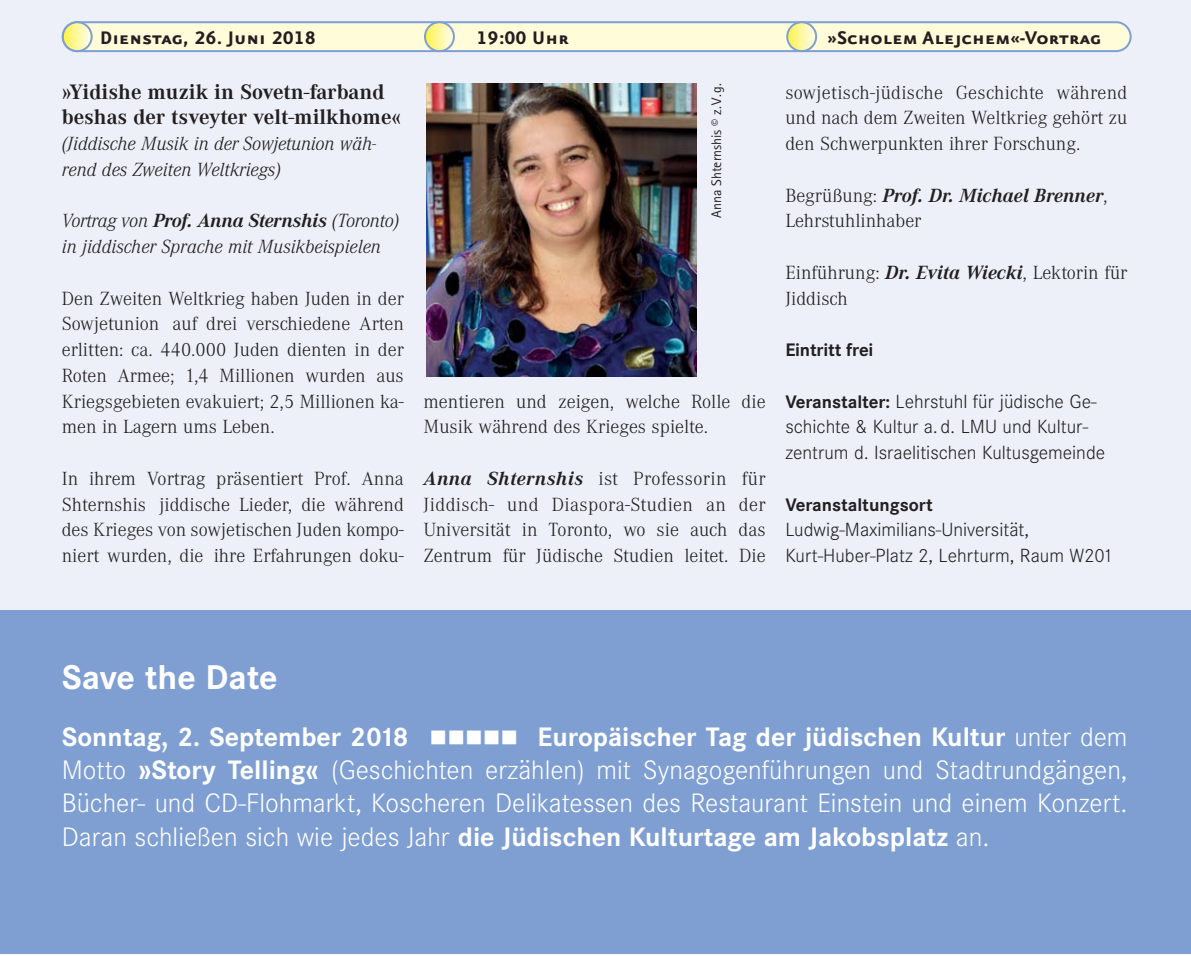
<style>
.page{position:relative;width:1191px;height:956px;background:#fff}
.page>*{position:absolute;margin:0;border:0;box-sizing:border-box;transform-origin:0 0}
.t1{font:700 35.6px "Corporate S";color:#fff}
.t2{font:300 27.8px/33.2px "Corporate S";color:#fff;text-align:justify}
.t3{font:700 27.8px "Corporate S";color:#fff}
.t4{font:700 21.8px/25.8px "Corporate A";color:#231f20}
.t5{font:21.8px "Eureka Sans Bold Caps";color:#231f20}
.t6{font:300 19.8px/25.8px "Corporate A";color:#231f20;text-align:justify}
.t7{font:300 19.8px/25.8px "Corporate S";color:#231f20}
.t8{font:italic 300 19.8px/25.8px "Corporate A";color:#231f20}
.t9{font:700 18.8px "Corporate S";letter-spacing:-.005em;color:#231f20}
.t10{font:13.8px "Rotis Sans Serif";color:#231f20}
.s1{font-weight:700}
.s2{font-weight:700;font-style:italic}
.s3{font-weight:700;font-size:18.8px}
</style>
<div class="page">
<div style="left:0;top:0;width:1190px;height:936px;background:#eef0f9"></div>
<svg style="left:62px;top:21px;width:1069px;height:31px"></svg>
<img style="left:427px;top:83px;width:269px;height:293px">
<div style="left:0;top:610px;width:1190px;height:343px;background:#7f9fd3"></div>
<p class="t5" style="left:100px;top:24px;width:217px">Dienstag, 26. Juni 2018</p>
<p class="t5" style="left:476px;top:24px;width:94px">19:00 Uhr</p>
<p class="t5" style="left:827px;top:24px;width:275px">»Scholem Alejchem«-Vortrag</p>
<p class="t10" style="left:711px;top:218px;width:136px;rotate:-90deg">Anna Shternshis © z.V.g.</p>
<p class="t4" style="left:62px;top:81px;width:341px">»Yidishe muzik in Sovetn-farband beshas der tsveyter velt-milkhome«</p>
<p class="t8" style="left:62px;top:132px;width:316px">(Jiddische Musik in der Sowjetunion wäh&shy;rend des Zweiten Weltkriegs)</p>
<p class="t8" style="left:62px;top:210px;width:339px">Vortrag von <span class="s1">Prof. Anna Sternshis</span> (Toron to) in jiddischer Sprache mit Musikbeispielen</p>
<p class="t6" style="left:62px;top:287px;width:343px">Den Zweiten Weltkrieg haben Juden in der Sowjetunion auf drei verschiedene Arten erlitten: ca. 440.000 Juden dienten in der Roten Armee; 1,4 Millionen wurden aus Kriegsgebieten evakuiert; 2,5 Millionen ka - men in Lagern ums Leben.</p>
<p class="t6" style="left:62px;top:467px;width:343px">In ihrem Vortrag präsentiert Prof. Anna Shternshis jiddische Lieder, die während des Krieges von sowjetischen Juden kompo&shy;niert wurden, die ihre Erfahrungen doku-</p>
<p class="t6" style="left:785px;top:81px;width:343px">sowjetisch-jüdische Geschichte während und nach dem Zweiten Weltkrieg gehört zu den Schwerpunkten ihrer Forschung.</p>
<p class="t6" style="left:785px;top:184px;width:324px">Begrüßung: <span class="s2">Prof. Dr. Michael Brenner</span>,<br>Lehrstuhlinhaber</p>
<p class="t6" style="left:785px;top:261px;width:343px">Einführung: <span class="s2">Dr. Evita Wiecki</span>, Lektorin für<br>Jiddisch</p>
<p class="t9" style="left:785px;top:343px;width:90px">Eintritt frei</p>
<p class="t7" style="left:785px;top:390px;width:321px"><span class="s3">Veranstalter:</span> Lehrstuhl für jüdische Ge - schichte &amp; Kultur a. d. LMU und Kultur - zentrum d. Israeliti schen Kultus gemeinde</p>
<p class="t9" style="left:785px;top:497px;width:149px">Veranstaltungsort</p>
<p class="t7" style="left:785px;top:519px;width:330px">Ludwig-Maximilians-Universität,<br>Kurt-Huber-Platz 2, Lehrturm, Raum W201</p>
<p class="t6" style="left:423px;top:390px;width:343px">mentieren und zeigen, welche Rolle die<br>Musik während des Krieges spielte.</p>
<p class="t6" style="left:423px;top:467px;width:343px"><span class="s2">Anna Shternshis</span> ist Professorin für Jiddisch- und Diaspora-Studien an der Universität in Toronto, wo sie auch das Zentrum für Jüdische Studien leitet. Die</p>
<h1 class="t1" style="left:62px;top:663px;width:217px">Save the Date</h1>
<h2 class="t3" style="left:62px;top:726px;width:348px">Sonntag, 2. September 2018</h2>
<p class="t2" style="left:62px;top:723px;width:1067px;text-indent:475px"><span class="s1">Europäischer Tag der jüdischen Kultur</span> unter dem Motto <span class="s1">»Story Telling«</span> (Geschichten erzählen) mit Synagogenführungen und Stadtrundgängen, Bücher- und CD-Flohmarkt, Koscheren Delikatessen des Restaurant Einstein und einem Konzert.<br>Daran schließen sich wie jedes Jahr <span class="s1">die Jüdischen Kulturtage am Jakobsplatz</span> an.</p>
</div>
